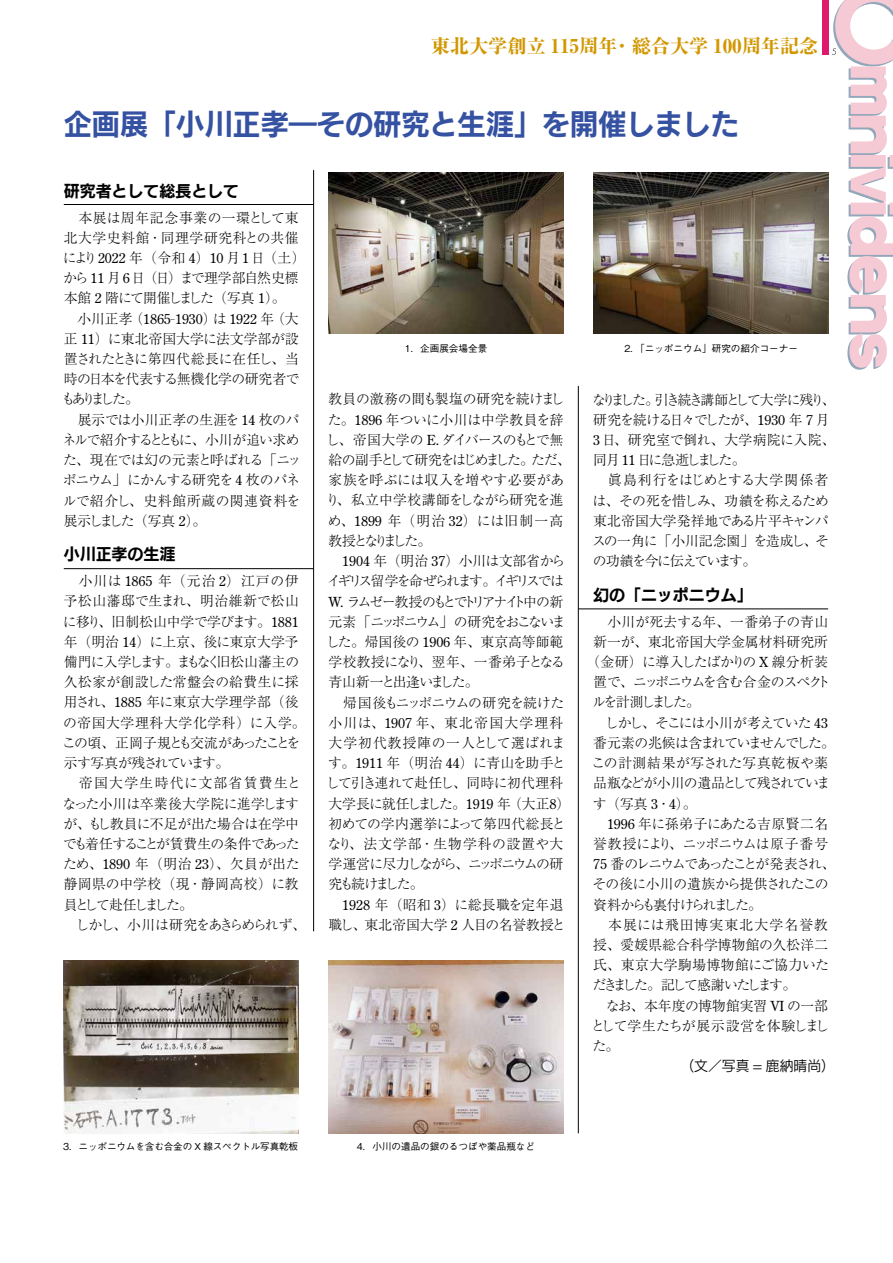
<style>
.page{position:relative;width:893px;height:1263px;background:#fff}
.page>*{position:absolute;margin:0;border:0;box-sizing:border-box;transform-origin:0 0}
.t1{font:28.65px "New Rodin Pro B";color:#3551a2}
.t2{font:800 19.2px "Ryumin Pro";color:#d29700}
.t3{font:15.9px "New Rodin Pro B";color:#000}
.t4{font:300 13.8px/20.2px "Ryumin Pro";letter-spacing:-.03em;color:#000}
.t5{font:300 13.8px/20.2px "Ryumin Pro";letter-spacing:-.01em;color:#000}
.t6{font:300 13.8px/20.2px "Ryumin Pro";letter-spacing:-.055em;color:#000}
.t7{font:300 13.8px/20.2px "Ryumin Pro";letter-spacing:-.065em;color:#000}
.t8{font:300 13.8px/20.2px "Ryumin Pro";color:#000;text-align:right}
.t9{font:300 13.8px "Ryumin Pro";letter-spacing:.005em;color:#000}
.t10{font:13.8px "Century Old Style";color:#000}
.t11{font:300 13.8px "Ryumin Pro";letter-spacing:-.13em;color:#000}
.t12{font:300 13.8px "Ryumin Pro";letter-spacing:-.085em;color:#000}
.t13{font:300 13.8px "Ryumin Pro";letter-spacing:-.07em;color:#000}
.t14{font:300 13.8px "Ryumin Pro";letter-spacing:-.075em;color:#000}
.t15{font:300 13.8px "Ryumin Pro";letter-spacing:-.08em;color:#000}
.t16{font:300 13.8px "Ryumin Pro";letter-spacing:-.05em;color:#000}
.t17{font:300 13.8px "Ryumin Pro";letter-spacing:.01em;color:#000}
.t18{font:300 13.8px "Ryumin Pro";letter-spacing:.03em;color:#000}
.t19{font:300 13.8px "Ryumin Pro";letter-spacing:.035em;color:#000}
.t20{font:300 13.8px "Ryumin Pro";letter-spacing:-.175em;color:#000}
.t21{font:300 13.8px "Ryumin Pro";letter-spacing:.085em;color:#000}
.t22{font:300 13.8px "Ryumin Pro";letter-spacing:-.16em;color:#000}
.t23{font:13.8px "New Rodin Pro M";color:#000}
.t24{font:300 13.8px "Ryumin Pro";letter-spacing:-.18em;color:#000}
.t25{font:500 9.6px "Gothic BBB Pro";color:#000}
.t26{font:5.55px "Century Old Style";color:#000;scale:3.25 1}
.s1{font-family:"Century Old Style";font-weight:400}
.s2{font-family:"Ryumin Pro";font-weight:300}
</style>
<div class="page">
<div style="left:823px;top:0;width:6px;height:55px;background:#df1a6e"></div>
<hr style="left:578px;top:609px;width:250px;height:1px;background:#000">
<hr style="left:64px;top:568px;width:250px;height:1px;background:#000">
<hr style="left:64px;top:204px;width:250px;height:1px;background:#000">
<img style="left:63px;top:960px;width:235px;height:173px">
<img style="left:328px;top:172px;width:235px;height:162px">
<img style="left:328px;top:960px;width:235px;height:173px">
<img style="left:594px;top:172px;width:235px;height:162px">
<hr style="left:313px;top:170px;width:1px;height:761px;background:#000">
<hr style="left:578px;top:386px;width:1px;height:747px;background:#000">
<svg style="left:832px;top:0;width:61px;height:370px"></svg>
<h2 class="t2" style="left:431px;top:31px;width:389px">東北大学創立 115周年・総合大学 100周年記念</h2>
<h1 class="t1" style="left:64px;top:99px;width:677px">企画展「小川正孝―その研究と生涯」を開催しました</h1>
<p class="t3" style="left:64px;top:177px;width:177px">研究者として総長として</p>
<p class="t8" style="left:63px;top:206px;width:244px;text-align:left">　本展は周年記念事業の一環として東北大学史料館・同理学研究科との共催により<span class="s1">2022</span> 年（令和 <span class="s1">4</span>）<span class="s1">10</span> 月<span class="s1">1</span>日（土）から<span class="s1">11</span> 月 <span class="s1">6</span> 日（日）まで理学部自然史標本館 <span class="s1">2</span> 階にて開催しました（写真 <span class="s1">1</span>）。</p>
<p class="t10" style="left:64px;top:310px;width:236px"><span class="s2">　小川正孝（</span>1865 1930<span class="s2">）は</span> 1922 <span class="s2">年（大</span></p>
<p class="t26" style="left:171px;top:315px;width:3px">-</p>
<p class="t4" style="left:61px;top:327px;width:241px">正 <span class="s1">11</span>）に東北帝国大学に法文学部が設置されたときに第四代総長に在任し、当時の日本を代表する無機化学の研究者でもありました。<br>　展示では小川正孝の生涯を<span class="s1">14</span> 枚のパネルで紹介するとともに、小川が追い求めた、現在では幻の元素と呼ばれる「ニッポニウム」にかんする研究を <span class="s1">4</span> 枚のパネルで紹介し、史料館所蔵の関連資料を展示しました（写真 <span class="s1">2</span>）。</p>
<p class="t3" style="left:64px;top:541px;width:113px">小川正孝の生涯</p>
<p class="t5" style="left:62px;top:570px;width:245px">　小川は <span class="s1">1865</span> 年（元治 <span class="s1">2</span>）江戸の伊予松山藩邸で生まれ、明治維新で松山に移り、旧制松山中学で学びます。<span class="s1">1881</span>年（明治 <span class="s1">14</span>）に上京、後に東京大学予備門に入学します。まもなく旧松山藩主の久松家が創設した常盤会の給費生に採用され、<span class="s1">1885</span> 年に東京大学理学部（後の帝国大学理科大学化学科）に入学。この頃、正岡子規とも交流があったことを示す写真が残されています。<br>　帝国大学生時代に文部省賃費生となった小川は卒業後大学院に進学しますが、もし教員に不足が出た場合は在学中でも着任することが賃費生の条件であったため、<span class="s1">1890</span> 年（明治 <span class="s1">23</span>）、欠員が出た静岡県の中学校（現・静岡高校）に教員として赴任しました。<br>　しかし、小川は研究をあきらめられず、</p>
<p class="t25" style="left:405px;top:340px;width:84px">1．企画展会場全景</p>
<p class="t4" style="left:326px;top:388px;width:246px">教員の激務の間も製塩の研究を続けました。<span class="s1">1896</span> 年ついに小川は中学教員を辞し、帝国大学の <span class="s1">E.</span>ダイバースのもとで無給の副手として研究をはじめました。ただ、家族を呼ぶには収入を増やす必要があり、私立中学校講師をしながら研究を進め、<span class="s1">1899</span> 年（明治 <span class="s1">32</span>）には旧制一高教授となりました。</p>
<p class="t6" style="left:326px;top:550px;width:246px;text-indent:16px"><span class="s1">1904</span> 年（明治 <span class="s1">37</span>）小川は文部省からイギリス留学を命ぜられます。イギリスでは<br><span class="s1">W.</span> ラムゼー教授のもとでトリアナイト中の新元素「ニッポニウム」の研究をおこないました。帰国後の <span class="s1">1906</span> 年、東京高等師範学校教授になり、翌年、一番弟子となる青山新一と出逢いました。<br>　帰国後もニッポニウムの研究を続けた小川は、<span class="s1">1907</span> 年、東北帝国大学理科大学初代教授陣の一人として選ばれます。<span class="s1">1911</span> 年（明治 <span class="s1">44</span>）に青山を助手として引き連れて赴任し、同時に初代理科大学長に就任しました。<span class="s1">1919</span> 年（大正<span class="s1">8</span>）初めての学内選挙によって第四代総長となり、法文学部・生物学科の設置や大学運営に尽力しながら、ニッポニウムの研究も続けました。</p>
<p class="t8" style="left:328px;top:893px;width:239px"><span class="s1">1928</span> 年（昭和 <span class="s1">3</span>）に総長職を定年退職し、東北帝国大学 <span class="s1">2</span> 人目の名誉教授と</p>
<p class="t25" style="left:63px;top:1139px;width:236px">3．ニッポニウムを含む合金の X 線スペクトル写真乾板</p>
<p class="t25" style="left:357px;top:1139px;width:180px">4．小川の遺品の銀のるつぼや薬品瓶など</p>
<p class="t25" style="left:624px;top:340px;width:175px">2．「ニッポニウム」研究の紹介コーナー</p>
<p class="t7" style="left:592px;top:388px;width:245px">なりました。引き続き講師として大学に残り、研究を続ける日々でしたが、<span class="s1">1930</span> 年 <span class="s1">7</span> 月<br><span class="s1">3</span>日、研究室で倒れ、大学病院に入院、同月 <span class="s1">11</span> 日に急逝しました。<br>　眞島利行をはじめとする大学関係者は、その死を惜しみ、功績を称えるため東北帝国大学発祥地である片平キャンパスの一角に「小川記念園」を造成し、その功績を今に伝えています。</p>
<p class="t3" style="left:593px;top:581px;width:161px">幻の「ニッポニウム」</p>
<p class="t17" style="left:593px;top:611px;width:237px">　小川が死去する年、一番弟子の青山</p>
<p class="t9" style="left:593px;top:631px;width:236px">新一が、東北帝国大学金属材料研究所</p>
<p class="t4" style="left:586px;top:651px;width:243px">（金研）に導入したばかりの <span class="s1">X</span> 線分析装</p>
<p class="t12" style="left:593px;top:671px;width:239px">置で、ニッポニウムを含む合金のスペクト</p>
<p class="t24" style="left:592px;top:691px;width:109px">ルを計測しました。</p>
<p class="t13" style="left:593px;top:712px;width:236px">　しかし、そこには小川が考えていた <span class="s1">43</span></p>
<p class="t14" style="left:593px;top:732px;width:243px">番元素の兆候は含まれていませんでした。</p>
<p class="t18" style="left:591px;top:752px;width:238px">この計測結果が写された写真乾板や薬</p>
<p class="t15" style="left:593px;top:772px;width:238px">品瓶などが小川の遺品として残されていま</p>
<p class="t4" style="left:593px;top:792px;width:105px">す（写真 <span class="s1">3</span>・<span class="s1">4</span>）。</p>
<p class="t4" style="left:607px;top:812px;width:223px"><span class="s1">1996</span> 年に孫弟子にあたる吉原賢二名</p>
<p class="t16" style="left:593px;top:833px;width:236px">誉教授により、ニッポニウムは原子番号</p>
<p class="t11" style="left:593px;top:853px;width:244px"><span class="s1">75</span> 番のレニウムであったことが発表され、</p>
<p class="t4" style="left:592px;top:873px;width:238px">その後に小川の遺族から提供されたこの</p>
<p class="t22" style="left:593px;top:893px;width:170px">資料からも裏付けられました。</p>
<p class="t21" style="left:593px;top:914px;width:236px">　本展には飛田博実東北大学名誉教</p>
<p class="t9" style="left:593px;top:934px;width:236px">授、愛媛県総合科学博物館の久松洋二</p>
<p class="t19" style="left:593px;top:954px;width:237px">氏、東京大学駒場博物館にご協力いた</p>
<p class="t20" style="left:593px;top:974px;width:205px">だきました。記して感謝いたします。</p>
<p class="t8" style="left:593px;top:994px;width:236px">　なお、本年度の博物館実習 <span class="s1">VI</span> の一部</p>
<p class="t4" style="left:591px;top:1014px;width:240px">として学生たちが展示設営を体験しまし</p>
<p class="t4" style="left:592px;top:1034px;width:28px">た。</p>
<p class="t23" style="left:680px;top:1054px;width:156px">（文／写真 = 鹿納晴尚）</p>
</div>
